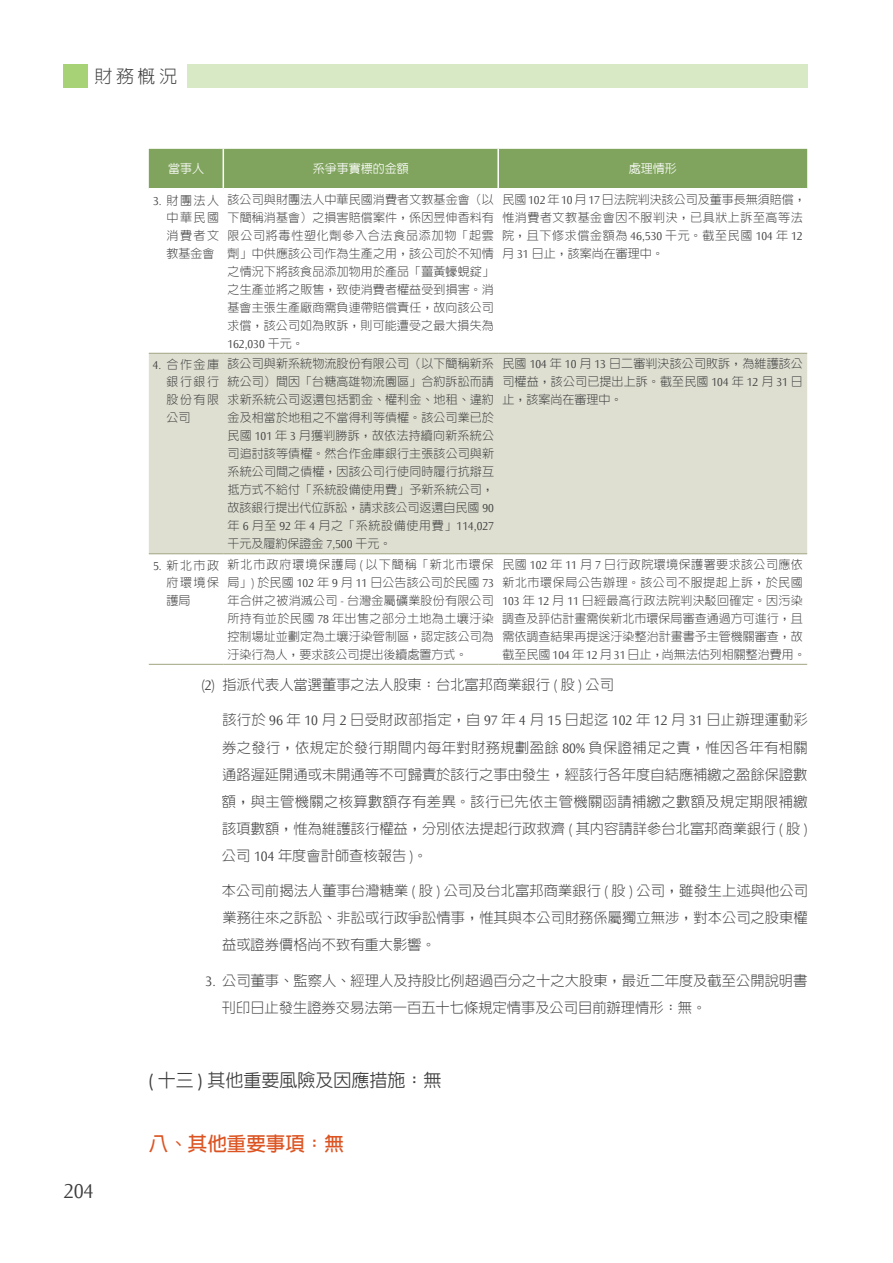
<style>
.page{position:relative;width:893px;height:1263px;background:#fff}
.page>*{position:absolute;margin:0;border:0;box-sizing:border-box;transform-origin:0 0}
.t1{font:300 21px "Ocean Sans";color:#3e3e3f}
.t2{font:700 19.5px "AR New Hei B5";color:#db5422}
.t3{font:500 18px "AR New Hei B5";color:#3e3e3f}
.t4{font:300 18px "AR New Hei B5";color:#3e3e3f}
.t5{font:300 14.25px/27px "AR New Hei B5";color:#3e3e3f;text-align:justify}
.t6{font:300 12px/18px "AR New Hei B5";letter-spacing:.01em;color:#3e3e3f;text-align:justify}
.t7{font:300 12px/18px "AR New Hei B5";letter-spacing:.045em;color:#3e3e3f}
.t8{font:300 12px/16.8px "AR New Hei B5";letter-spacing:.125em;color:#3e3e3f;text-align:right}
.t9{font:500 12px "AR New Hei B5";color:#fff}
.t10{font:300 12px "Ocean Sans";color:#3e3e3f}
.t11{font:300 12px/18px "AR New Hei B5";letter-spacing:.06em;color:#3e3e3f}
.s1{font-family:"Ocean Sans"}
.s2{font-family:"AR New Hei B5"}
.s3{font-family:"Ocean Sans";font-weight:600}
</style>
<div class="page">
<div style="left:64px;top:64px;width:24px;height:24px;background:#a7d276"></div>
<div style="left:187px;top:64px;width:621px;height:24px;background:#d8eac5"></div>
<div style="left:149px;top:149px;width:658px;height:39px;background:#80a45d"></div>
<svg style="left:149px;top:352px;width:658px;height:312px"></svg>
<div style="left:149px;top:354px;width:658px;height:199px;background:#dedfd1"></div>
<hr style="left:149px;top:353px;width:74px;height:1px;background:#a1a480">
<hr style="left:223px;top:353px;width:275px;height:1px;background:#a1a480">
<hr style="left:498px;top:353px;width:309px;height:1px;background:#a1a480">
<hr style="left:149px;top:553px;width:74px;height:1px;background:#a1a480">
<hr style="left:223px;top:553px;width:275px;height:1px;background:#a1a480">
<hr style="left:498px;top:553px;width:309px;height:1px;background:#a1a480">
<hr style="left:149px;top:664px;width:74px;height:1px;background:#a1a480">
<hr style="left:223px;top:664px;width:275px;height:1px;background:#a1a480">
<hr style="left:498px;top:664px;width:309px;height:1px;background:#a1a480">
<hr style="left:223px;top:149px;width:1px;height:39px;background:#fff">
<hr style="left:497px;top:149px;width:2px;height:39px;background:#fff">
<h3 class="t4" style="left:94px;top:67px;width:84px">財務概況</h3>
<p class="t9" style="left:168px;top:163px;width:37px">當事人</p>
<p class="t9" style="left:313px;top:163px;width:98px">系爭事實標的金額</p>
<p class="t9" style="left:629px;top:163px;width:49px">處理情形</p>
<p class="t8" style="left:153px;top:192px;width:67px"><span class="s1">3.</span> 財團法人中華民國</p>
<p class="t11" style="left:167px;top:226px;width:54px">消費者文教基金會</p>
<p class="t6" style="left:227px;top:190px;width:268px">該公司與財團法人中華民國消費者文教基金會（以下簡稱消基會）之損害賠償案件，係因昱伸香料有限公司將毒性塑化劑參入合法食品添加物「起雲劑」中供應該公司作為生產之用，該公司於不知情之情況下將該食品添加物用於產品「薑黃蠔蜆錠」之生產並將之販售，致使消費者權益受到損害。消基會主張生產廠商需負連帶賠償責任，故向該公司求償，該公司如為敗訴，則可能遭受之最大損失為</p>
<p class="t10" style="left:227px;top:337px;width:78px">162,030 <span class="s2">千元。</span></p>
<p class="t7" style="left:502px;top:190px;width:305px">民國 <span class="s1">102</span> 年 <span class="s1">10</span> 月 <span class="s1">17</span> 日法院判決該公司及董事長無須賠償，惟消費者文教基金會因不服判決，已具狀上訴至高等法院，且下修求償金額為 <span class="s1">46,530</span> 千元。截至民國 <span class="s1">104</span> 年 <span class="s1">12</span>月 <span class="s1">31</span> 日止，該案尚在審理中。</p>
<p class="t8" style="left:153px;top:356px;width:68px"><span class="s1">4.</span> 合作金庫銀行銀行</p>
<p class="t6" style="left:167px;top:390px;width:54px">股份有限公司</p>
<p class="t6" style="left:228px;top:354px;width:268px">該公司與新系統物流股份有限公司（以下簡稱新系統公司）間因「台糖高雄物流園區」合約訴訟而請求新系統公司返還包括罰金、權利金、地租、違約金及相當於地租之不當得利等債權。該公司業已於民國 <span class="s1">101</span> 年 <span class="s1">3</span> 月獲判勝訴，故依法持續向新系統公司追討該等債權。然合作金庫銀行主張該公司與新系統公司間之債權，因該公司行使同時履行抗辯互抵方式不給付「系統設備使用費」予新系統公司，故該銀行提出代位訴訟，請求該公司返還自民國 <span class="s1">90</span>年 <span class="s1">6</span> 月至 <span class="s1">92</span> 年 <span class="s1">4</span> 月之「系統設備使用費」<span class="s1">114,027</span>千元及履約保證金 <span class="s1">7,500</span> 千元。</p>
<p class="t6" style="left:502px;top:354px;width:302px">民國 <span class="s1">104</span> 年 <span class="s1">10</span> 月 <span class="s1">13</span> 日二審判決該公司敗訴，為維護該公司權益，該公司已提出上訴。截至民國 <span class="s1">104</span> 年 <span class="s1">12</span> 月 <span class="s1">31</span> 日止，該案尚在審理中。</p>
<p class="t6" style="left:227px;top:555px;width:268px">新北市政府環境保護局 <span class="s1">(</span> 以下簡稱「新北市環保局」<span class="s1">)</span> 於民國 <span class="s1">102</span> 年 <span class="s1">9</span> 月 <span class="s1">11</span> 日公告該公司於民國 <span class="s1">73</span>年合併之被消滅公司 <span class="s1">-</span> 台灣金屬礦業股份有限公司所持有並於民國 <span class="s1">78</span> 年出售之部分土地為土壤汙染控制場址並劃定為土壤汙染管制區，認定該公司為汙染行為人，要求該公司提出後續處置方式。</p>
<p class="t6" style="left:502px;top:555px;width:305px;text-align:left">民國 <span class="s1">102</span> 年 <span class="s1">11</span> 月 <span class="s1">7</span> 日行政院環境保護署要求該公司應依新北市環保局公告辦理。該公司不服提起上訴，於民國<br><span class="s1">103</span> 年 <span class="s1">12</span> 月 <span class="s1">11</span> 日經最高行政法院判決駁回確定。因污染調查及評估計畫需俟新北市環保局審查通過方可進行，且需依調查結果再提送汙染整治計畫書予主管機關審查，故截至民國 <span class="s1">104</span> 年 <span class="s1">12</span> 月 <span class="s1">31</span> 日止，尚無法估列相關整治費用。</p>
<p class="t5" style="left:201px;top:671px;width:414px"><span class="s1">(2)</span> 指派代表人當選董事之法人股東：台北富邦商業銀行 <span class="s1">(</span> 股 <span class="s1">)</span> 公司</p>
<p class="t5" style="left:222px;top:706px;width:587px">該行於 <span class="s1">96</span> 年 <span class="s1">10</span> 月 <span class="s1">2</span> 日受財政部指定，自 <span class="s1">97</span> 年 <span class="s1">4</span> 月 <span class="s1">15</span> 日起迄 <span class="s1">102</span> 年 <span class="s1">12</span> 月 <span class="s1">31</span> 日止辦理運動彩券之發行，依規定於發行期間內每年對財務規劃盈餘 <span class="s1">80%</span> 負保證補足之責，惟因各年有相關通路遲延開通或未開通等不可歸責於該行之事由發生，經該行各年度自結應補繳之盈餘保證數額，與主管機關之核算數額存有差異。該行已先依主管機關函請補繳之數額及規定期限補繳該項數額，惟為維護該行權益，分別依法提起行政救濟 <span class="s1">(</span> 其內容請詳參台北富邦商業銀行 <span class="s1">(</span> 股 <span class="s1">)</span>公司 <span class="s1">104</span> 年度會計師查核報告 <span class="s1">)</span>。</p>
<p class="t5" style="left:222px;top:877px;width:587px">本公司前揭法人董事台灣糖業 <span class="s1">(</span> 股 <span class="s1">)</span> 公司及台北富邦商業銀行 <span class="s1">(</span> 股 <span class="s1">)</span> 公司，雖發生上述與他公司業務往來之訴訟、非訟或行政爭訟情事，惟其與本公司財務係屬獨立無涉，對本公司之股東權益或證券價格尚不致有重大影響。</p>
<p class="t5" style="left:222px;top:967px;width:587px;text-indent:-16px"><span class="s1">3.</span> 公司董事、監察人、經理人及持股比例超過百分之十之大股東，最近二年度及截至公開說明書刊印日止發生證券交易法第一百五十七條規定情事及公司目前辦理情形：無。</p>
<p class="t8" style="left:153px;top:557px;width:67px"><span class="s1">5.</span> 新北市政府環境保</p>
<p class="t6" style="left:167px;top:591px;width:25px">護局</p>
<h3 class="t3" style="left:149px;top:1071px;width:294px"><span class="s3">(</span> 十三 <span class="s3">)</span> 其他重要風險及因應措施：無</h3>
<h1 class="t1" style="left:64px;top:1180px;width:32px">204</h1>
<h2 class="t2" style="left:149px;top:1133px;width:196px">八、其他重要事項：無</h2>
</div>
